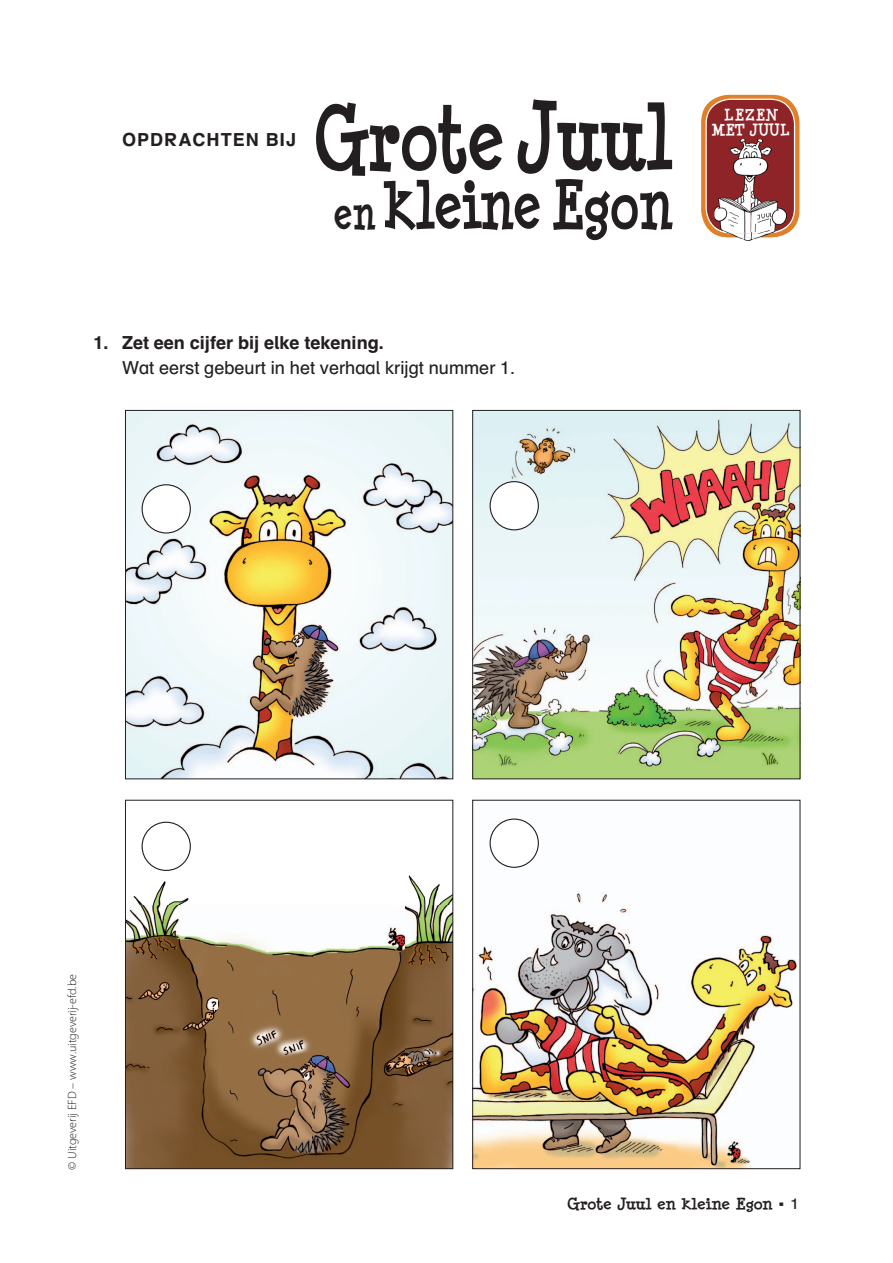
<style>
.page{position:relative;width:893px;height:1263px;background:#fff}
.page>*{position:absolute;margin:0;border:0;box-sizing:border-box;transform-origin:0 0}
.t1{font:700 83.4px "Minya Nouvelle";letter-spacing:-.01em;color:#231f20;scale:.85 1}
.t2{font:700 63.6px "Minya Nouvelle";letter-spacing:-.02em;color:#231f20;scale:.85 1}
.t3{font:18px "Mathebuch MD";color:#231f20}
.t4{font:700 18px "Mathebuch MD";color:#231f20}
.t5{font:700 18px "Mathebuch MD";letter-spacing:.06em;color:#231f20}
.t6{font:700 15px "Minya Nouvelle";letter-spacing:-.01em;color:#231f20;scale:1.1 1}
.t7{font:700 15px/14.7px "Minya Nouvelle";color:#fff;text-align:center}
.t8{font:300 12px "Myriad Pro";color:#231f20}
.s1{font-size:87.15px}
.s2{font-size:42.6px}
.s3{font-family:"Mathebuch MD";font-weight:400}
</style>
<div class="page">
<svg style="left:701px;top:94px;width:99px;height:140px;background:#b15948"></svg>
<img style="left:743px;top:239px;width:11px;height:2px">
<img style="left:714px;top:232px;width:73px;height:7px">
<img style="left:714px;top:139px;width:73px;height:93px">
<img style="left:127px;top:412px;width:324px;height:365px">
<div style="left:125px;top:410px;width:328px;height:369px;border:1px solid #231f20"></div>
<img style="left:127px;top:821px;width:324px;height:346px">
<div style="left:125px;top:800px;width:328px;height:369px;border:1px solid #231f20"></div>
<img style="left:474px;top:412px;width:324px;height:365px">
<div style="left:472px;top:410px;width:328px;height:369px;border:1px solid #231f20"></div>
<img style="left:474px;top:820px;width:324px;height:347px">
<div style="left:472px;top:800px;width:328px;height:369px;border:1px solid #231f20"></div>
<div style="left:142px;top:485px;width:48px;height:48px;background:#fff;border-radius:50%"></div>
<div style="left:142px;top:484px;width:49px;height:49px;border:1px solid #231f20;border-radius:50%"></div>
<div style="left:142px;top:822px;width:48px;height:48px;background:#fff;border-radius:50%"></div>
<div style="left:142px;top:822px;width:49px;height:49px;border:1px solid #231f20;border-radius:50%"></div>
<div style="left:490px;top:482px;width:48px;height:48px;background:#fff;border-radius:50%"></div>
<div style="left:490px;top:481px;width:49px;height:49px;border:1px solid #231f20;border-radius:50%"></div>
<div style="left:490px;top:819px;width:48px;height:48px;background:#fff;border-radius:50%"></div>
<div style="left:490px;top:818px;width:49px;height:50px;border:1px solid #231f20;border-radius:50%"></div>
<p class="t5" style="left:122px;top:129px;width:176px">OPDRACHTEN BIJ</p>
<h1 class="t1" style="left:312px;top:92px;width:427px">Grote <span class="s1">Juul</span></h1>
<h2 class="t2" style="left:334px;top:169px;width:400px"><span class="s2">en</span> kleine Egon</h2>
<p class="t4" style="left:94px;top:331px;width:292px">1. Zet een cijfer bij elke tekening.</p>
<p class="t3" style="left:122px;top:357px;width:395px">Wat eerst gebeurt in het verhaal krijgt nummer 1.</p>
<p class="t7" style="left:711px;top:108px;width:80px">LEZEN<br>MET JUUL</p>
<p class="t8" style="left:65px;top:1170px;width:197px;rotate:-90deg">© Uitgeverij EFD – www.uitgeverij-efd.be</p>
<p class="t6" style="left:567px;top:1195px;width:213px">Grote Juul en kleine Egon <span class="s3">1</span></p>
</div>
